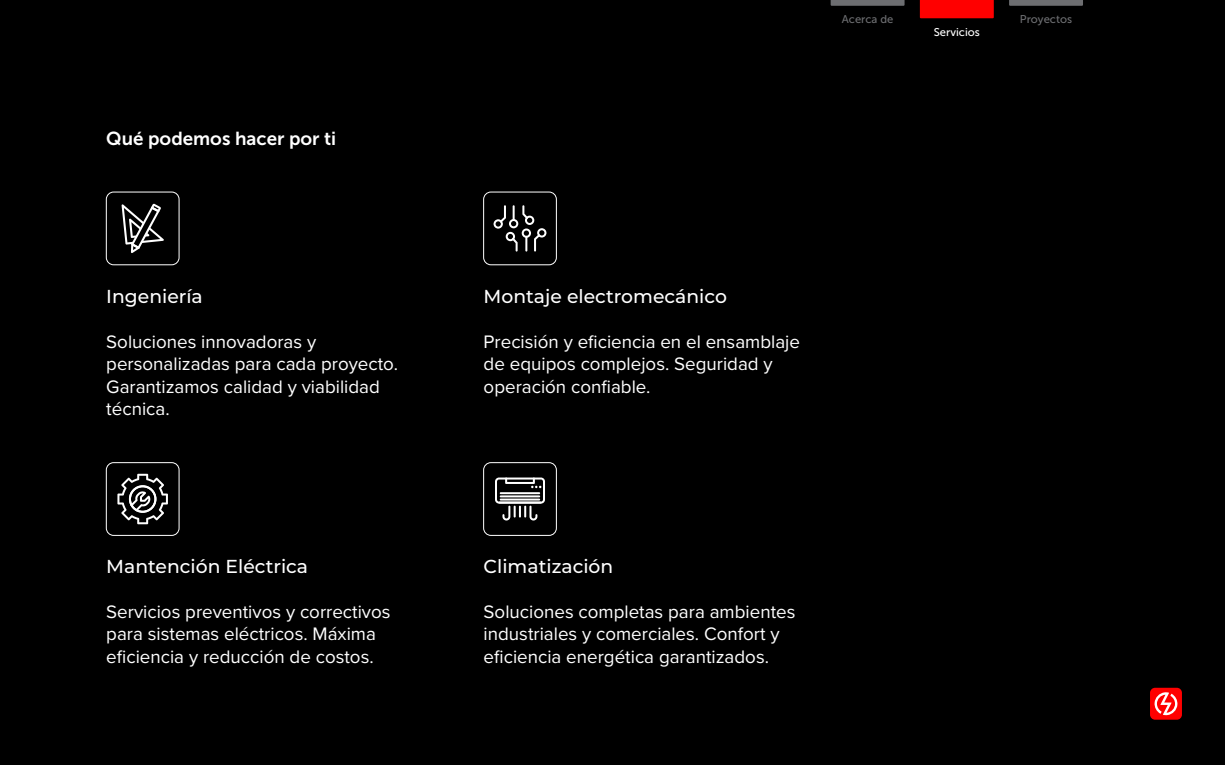
<style>
.page{position:relative;width:1225px;height:765px;background:#000}
.page>*{position:absolute;margin:0;border:0;box-sizing:border-box;transform-origin:0 0}
.t1{font:18.75px/22.5px "Proxima Nova";color:#fff}
.t2{font:500 18.75px "Montserrat";color:#fff}
.t3{font:18.75px "Museo Sans 700";color:#fff}
.t4{font:11.25px "Museo Sans 500";color:#6d6e71}
.t5{font:11.25px "Museo Sans 500";color:#fff}
</style>
<div class="page">
<div style="left:483px;top:192px;width:74px;height:73px;border:1px solid #fff;border-radius:7px"></div>
<svg style="left:494px;top:205px;width:52px;height:47px"></svg>
<svg style="left:117px;top:474px;width:51px;height:50px"></svg>
<div style="left:106px;top:462px;width:73px;height:74px;border:1px solid #fff;border-radius:7px"></div>
<svg style="left:495px;top:478px;width:50px;height:43px"></svg>
<div style="left:483px;top:462px;width:74px;height:74px;border:1px solid #fff;border-radius:7px"></div>
<div style="left:106px;top:192px;width:73px;height:73px;border:1px solid #fff;border-radius:7px"></div>
<svg style="left:122px;top:204px;width:42px;height:49px"></svg>
<svg style="left:831px;top:0;width:74px;height:6px"></svg>
<svg style="left:920px;top:0;width:74px;height:18px"></svg>
<svg style="left:1009px;top:0;width:74px;height:6px"></svg>
<div style="left:1150px;top:688px;width:32px;height:32px;background:#f00;border-radius:5px"></div>
<svg style="left:1154px;top:692px;width:24px;height:23px"></svg>
<p class="t3" style="left:106px;top:128px;width:231px">Qué podemos hacer por ti</p>
<p class="t2" style="left:106px;top:283px;width:98px">Ingeniería</p>
<p class="t1" style="left:106px;top:329px;width:293px">Soluciones innovadoras y personalizadas para cada proyecto.<br>Garantizamos calidad y viabilidad técnica.</p>
<p class="t2" style="left:106px;top:553px;width:203px">Mantención Eléctrica</p>
<p class="t1" style="left:106px;top:599px;width:286px">Servicios preventivos y correctivos para sistemas eléctricos. Máxima eficiencia y reducción de costos.</p>
<p class="t4" style="left:842px;top:13px;width:53px">Acerca de</p>
<p class="t5" style="left:934px;top:26px;width:48px">Servicios</p>
<p class="t4" style="left:1020px;top:13px;width:54px">Proyectos</p>
<p class="t2" style="left:484px;top:283px;width:245px">Montaje electromecánico</p>
<p class="t1" style="left:484px;top:329px;width:318px">Precisión y eficiencia en el ensamblaje de equipos complejos. Seguridad y operación confiable.</p>
<p class="t2" style="left:484px;top:553px;width:131px">Climatización</p>
<p class="t1" style="left:484px;top:599px;width:313px">Soluciones completas para ambientes industriales y comerciales. Confort y eficiencia energética garantizados.</p>
</div>
